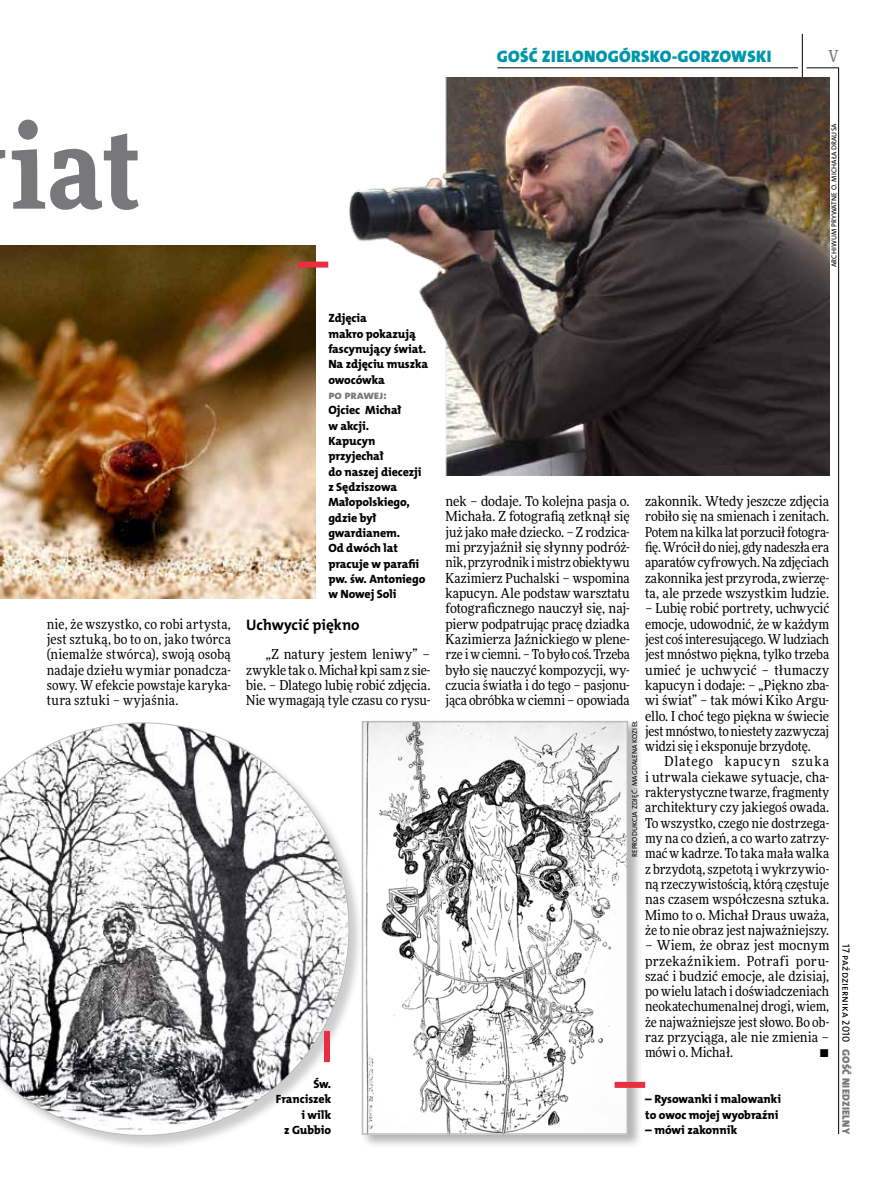
<style>
.page{position:relative;width:893px;height:1191px;background:#fff}
.page>*{position:absolute;margin:0;border:0;box-sizing:border-box;transform-origin:0 0}
.t1{font:900 114px "Freeday Narrow";color:#787779}
.t2{font:16.65px "The Mix HP9 Blk";letter-spacing:.02em;color:#0096aa}
.t3{font:500 16.5px "Freeday Narrow";color:#787779;scale:.9 1}
.t4{font:15.3px "The Mix HP7 Bld";color:#000}
.t5{font:13.65px/15.3px "Freeday Narrow News";color:#000;text-align:justify}
.t6{font:12px/15.3px "The Mix HP8 Ex Bld";letter-spacing:-.005em;color:#000}
.t7{font:12px "The Mix HP8 Ex Bld";color:#787779}
.t8{font:10.5px "The Mix HP5 Plain";letter-spacing:.015em;color:#000}
.t9{font:10.5px "The Mix HP9 Blk";letter-spacing:.025em;color:#787779}
.t10{font:7.2px "The Mix HP5 Plain";letter-spacing:.015em;color:#000}
</style>
<div class="page">
<hr style="left:838px;top:68px;width:1px;height:1066px;background:#000">
<hr style="left:802px;top:34px;width:1px;height:43px;background:#000">
<hr style="left:806px;top:68px;width:33px;height:1px;background:#000">
<hr style="left:497px;top:68px;width:301px;height:1px;background:#000">
<img style="left:0;top:246px;width:315px;height:352px">
<img style="left:283px;top:77px;width:546px;height:398px">
<div style="left:0;top:722px;width:363px;height:427px;background:#000;opacity:.2"></div>
<svg style="left:0;top:722px;width:349px;height:413px"></svg>
<div style="left:298px;top:261px;width:30px;height:6px;background:#e92f3f"></div>
<div style="left:360px;top:718px;width:283px;height:430px;background:#000;opacity:.3"></div>
<img style="left:365px;top:724px;width:260px;height:407px">
<div style="left:362px;top:721px;width:266px;height:413px;border:2px solid #bbbbbc"></div>
<div style="left:324px;top:1031px;width:6px;height:31px;background:#e92f3f"></div>
<div style="left:615px;top:1081px;width:30px;height:6px;background:#e92f3f"></div>
<p class="t2" style="left:497px;top:46px;width:276px">GOŚĆ ZIELONOGÓRSKO-GORZOWSKI</p>
<p class="t3" style="left:828px;top:46px;width:13px">V</p>
<h1 class="t1" style="left:10px;top:93px;width:132px">iat</h1>
<p class="t10" style="left:829px;top:267px;width:145px;rotate:-90deg">archiwum prywatne o. michała drausa</p>
<p class="t6" style="left:328px;top:311px;width:101px">Zdjęcia<br>makro pokazują fascynujący świat.<br>Na zdjęciu muszka owocówka</p>
<p class="t7" style="left:328px;top:387px;width:60px">po prawej:</p>
<p class="t6" style="left:328px;top:403px;width:99px">Ojciec Michał<br>w akcji.<br>Kapucyn przyjechał<br>do naszej diecezji z Sędziszowa<br>Małopolskiego, gdzie był gwardianem.<br>Od dwóch lat pracuje w parafii pw. św. Antoniego w Nowej Soli</p>
<p class="t5" style="left:47px;top:616px;width:186px">nie, że wszystko, co robi artysta, jest sztuką, bo to on, jako twórca (niemalże stwórca), swoją osobą nadaje dziełu wymiar ponadcza&shy;sowy. W efekcie powstaje karyka&shy;tura sztuki – wyjaśnia.</p>
<p class="t4" style="left:246px;top:614px;width:115px">Uchwycić piękno</p>
<p class="t5" style="left:246px;top:646px;width:186px;text-indent:20px">„Z natury jestem leniwy” – zwykle tak o. Michał kpi sam z sie&shy;bie. – Dlatego lubię robić zdjęcia.<br>Nie wymagają tyle czasu co rysu-</p>
<p class="t6" style="left:276px;top:1076px;width:57px;text-align:right">Św.<br>Franciszek i wilk<br>z Gubbio</p>
<p class="t5" style="left:446px;top:493px;width:186px">nek – dodaje. To kolejna pasja o.<br>Michała. Z fotografią zetknął się już jako małe dziecko. – Z rodzica&shy;mi przyjaźnił się słynny podróż&shy;nik, przyrodnik i mistrz obiektywu Kazimierz Puchalski – wspomina kapucyn. Ale podstaw warsztatu fotograficznego nauczył się, naj&shy;pierw podpatrując pracę dziadka Kazimierza Jaźnickiego w plene&shy;rze i w ciemni. – To było coś. Trzeba było się nauczyć kompozycji, wy&shy;czucia światła i do tego – pasjonu&shy;jąca obróbka w ciemni – opowiada</p>
<p class="t5" style="left:645px;top:493px;width:186px">zakonnik. Wtedy jeszcze zdjęcia robiło się na smienach i zenitach.<br>Potem na kilka lat porzucił fotogra&shy;fię. Wrócił do niej, gdy nadeszła era aparatów cyfrowych. Na zdjęciach zakonnika jest przyroda, zwierzę&shy;ta, ale przede wszystkim ludzie.</p>
<p class="t5" style="left:645px;top:600px;width:186px">– Lubię robić portrety, uchwycić emocje, udowodnić, że w każdym jest coś interesującego. W ludziach jest mnóstwo piękna, tylko trzeba umieć je uchwycić – tłumaczy kapucyn i dodaje: – „Piękno zba&shy;wi świat” – tak mówi Kiko Argu&shy;ello. I choć tego piękna w świecie jest mnóstwo, to niestety zazwyczaj widzi się i eksponuje brzydotę.</p>
<p class="t5" style="left:645px;top:754px;width:186px;text-indent:20px">Dlatego kapucyn szuka i utrwala ciekawe sytuacje, cha&shy;rakterystyczne twarze, fragmenty architektury czy jakiegoś owada.<br>To wszystko, czego nie dostrzega&shy;my na co dzień, a co warto zatrzy&shy;mać w kadrze. To taka mała walka z brzydotą, szpetotą i wykrzywio&shy;ną rzeczywistością, którą częstuje nas czasem współczesna sztuka.<br>Mimo to o. Michał Draus uważa, że to nie obraz jest najważniejszy.</p>
<p class="t5" style="left:645px;top:937px;width:186px">– Wiem, że obraz jest mocnym przekaźnikiem. Potrafi poru&shy;szać i budzić emocje, ale dzisiaj, po wielu latach i doświadczeniach neokatechumenalnej drogi, wiem, że najważniejsze jest słowo. Bo ob&shy;raz przyciąga, ale nie zmienia – mówi o. Michał.</p>
<p class="t10" style="left:630px;top:857px;width:138px;rotate:-90deg">Reprodukcja zdjęć: Magdalena Kozieł</p>
<p class="t5" style="left:819px;top:1044px;width:11px">•</p>
<p class="t6" style="left:645px;top:1091px;width:137px">– Rysowanki i malowanki to owoc mojej wyobraźni</p>
<p class="t6" style="left:645px;top:1122px;width:94px">– mówi zakonnik</p>
<p class="t8" style="left:853px;top:944px;width:99px;rotate:90deg">17 października 2010</p>
<p class="t9" style="left:853px;top:1049px;width:86px;rotate:90deg">GOŚĆ NIEDZIELNY</p>
</div>
